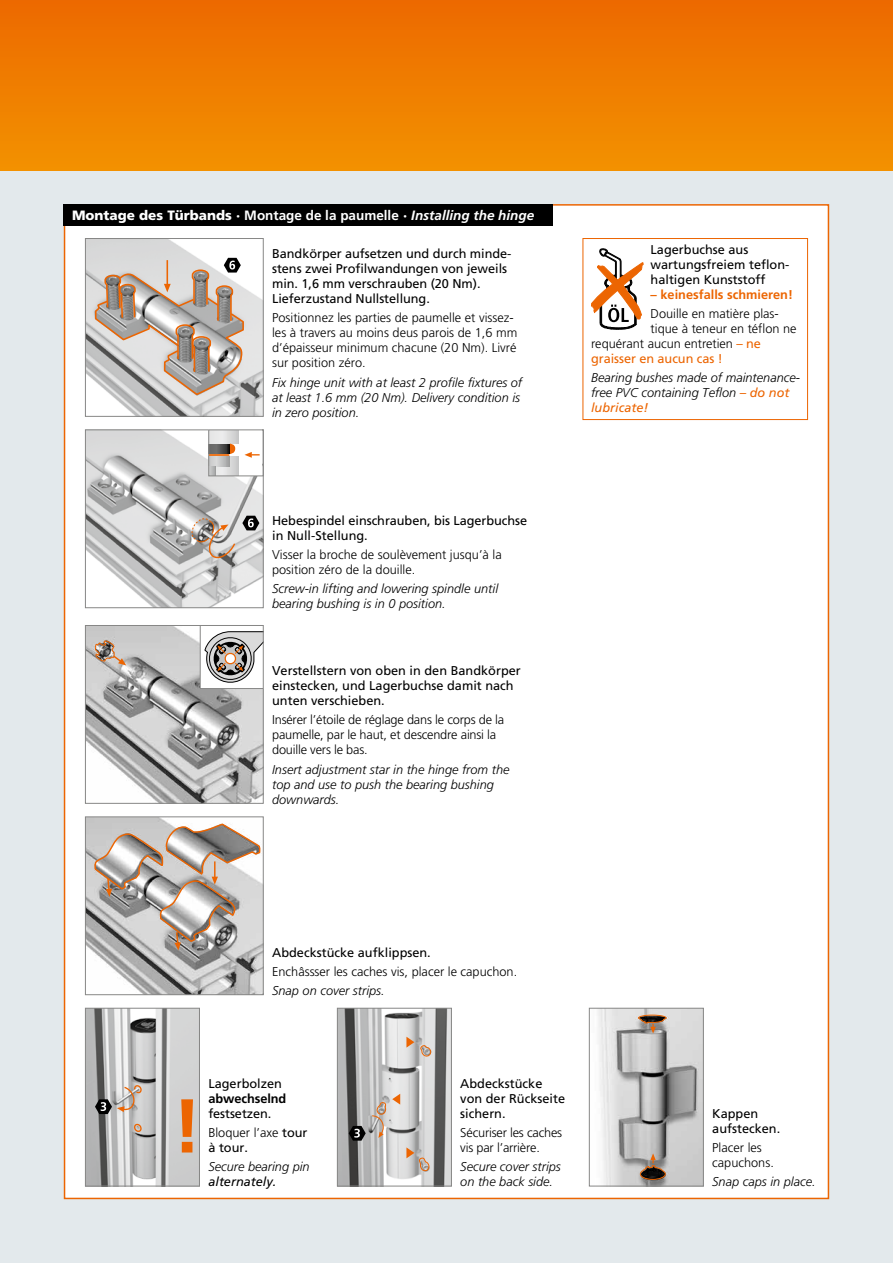
<style>
.page{position:relative;width:893px;height:1263px;background:#fff}
.page>*{position:absolute;margin:0;border:0;box-sizing:border-box;transform-origin:0 0}
.t1{font:900 13.5px "Frutiger";color:#fff}
.t2{font:300 12.75px/15px "Frutiger";color:#000}
.t3{font:12.75px/15px "Frutiger";color:#000}
.t4{font:italic 300 12.75px/15px "Frutiger";color:#000}
.t5{font:700 12.75px "Frutiger";color:#ec6502}
.t6{font:12.75px "Frutiger";letter-spacing:-.005em;color:#ec6502}
.t7{font:italic 12.75px "Frutiger";color:#000}
.t8{font:700 12.75px "Frutiger";letter-spacing:-.005em;color:#000}
.s1{font-weight:700}
.s2{font-weight:700;font-style:italic}
.s3{font-weight:400;color:#ec6502}
.s4{font-weight:300}
</style>
<div class="page">
<div style="left:0;top:170px;width:893px;height:1093px;background:#e3e9ec"></div>
<div style="left:64px;top:204px;width:765px;height:995px;background:#fff;border:2px solid #ec6502"></div>
<div style="left:64px;top:204px;width:489px;height:21px;background:#000"></div>
<div style="left:0;top:0;width:893px;height:170px;background:linear-gradient(to bottom,#ec6900,#f39100)"></div>
<img style="left:87px;top:240px;width:175px;height:175px">
<div style="left:85px;top:238px;width:179px;height:179px;border:1px solid #878786"></div>
<img style="left:87px;top:431px;width:175px;height:175px">
<svg style="left:190px;top:517px;width:46px;height:43px;background:#bcb2aa"></svg>
<div style="left:85px;top:429px;width:179px;height:179px;border:1px solid #878786"></div>
<div style="left:209px;top:430px;width:53px;height:46px;background:#fff"></div>
<svg style="left:210px;top:431px;width:50px;height:43px"></svg>
<div style="left:208px;top:429px;width:56px;height:47px;border:1px solid #878786"></div>
<img style="left:87px;top:627px;width:175px;height:175px">
<svg style="left:94px;top:627px;width:32px;height:38px"></svg>
<div style="left:85px;top:625px;width:179px;height:179px;border:1px solid #878786"></div>
<div style="left:200px;top:625px;width:63px;height:63px;background:#fff"></div>
<svg style="left:204px;top:631px;width:58px;height:52px"></svg>
<div style="left:200px;top:625px;width:64px;height:64px;border:1px solid #878786"></div>
<img style="left:87px;top:818px;width:175px;height:175px">
<svg style="left:94px;top:823px;width:167px;height:127px;background:#bbb5b0"></svg>
<div style="left:85px;top:816px;width:179px;height:179px;border:1px solid #878786"></div>
<img style="left:339px;top:1010px;width:111px;height:174px">
<div style="left:337px;top:1008px;width:115px;height:178px;border:1px solid #878786"></div>
<img style="left:597px;top:1010px;width:105px;height:174px">
<svg style="left:638px;top:1014px;width:29px;height:19px"></svg>
<svg style="left:639px;top:1153px;width:27px;height:27px"></svg>
<div style="left:589px;top:1008px;width:115px;height:178px;border:1px solid #878786"></div>
<div style="left:583px;top:238px;width:225px;height:182px;border:1px solid #ec6502"></div>
<svg style="left:591px;top:249px;width:52px;height:80px"></svg>
<img style="left:87px;top:1010px;width:111px;height:174px">
<svg style="left:181px;top:1099px;width:12px;height:53px"></svg>
<div style="left:85px;top:1008px;width:115px;height:178px;border:1px solid #878786"></div>
<svg style="left:95px;top:1083px;width:48px;height:50px;background:#afa9a5"></svg>
<svg style="left:242px;top:516px;width:17px;height:14px"></svg>
<svg style="left:94px;top:258px;width:151px;height:138px;background:#c1b8b1"></svg>
<svg style="left:349px;top:1037px;width:83px;height:136px;background:#bbb8b6"></svg>
<p class="t1" style="left:72px;top:207px;width:464px">Montage des Türbands · <span class="s1">Montage de la paumelle</span> · <span class="s2">Installing the hinge</span></p>
<p class="t3" style="left:272px;top:246px;width:241px">Bandkörper aufsetzen und durch minde&shy;stens zwei Profilwandungen von jeweils min. 1,6 mm verschrauben (20 Nm).<br>Lieferzustand Nullstellung.</p>
<p class="t2" style="left:272px;top:310px;width:247px">Positionnez les parties de paumelle et vissez&shy;les à travers au moins deus parois de 1,6 mm d’épaisseur minimum chacune (20 Nm). Livré sur position zéro.</p>
<p class="t4" style="left:272px;top:375px;width:252px">Fix hinge unit with at least 2 profile fixtures of at least 1.6 mm (20 Nm). Delivery condition is in zero position.</p>
<p class="t3" style="left:272px;top:512px;width:257px">Hebespindel einschrauben, bis Lagerbuchse in Null-Stellung.</p>
<p class="t2" style="left:272px;top:547px;width:231px">Visser la broche de soulèvement jusqu’à la position zéro de la douille.</p>
<p class="t4" style="left:272px;top:581px;width:227px">Screw-in lifting and lowering spindle until bearing bushing is in 0 position.</p>
<p class="t3" style="left:272px;top:663px;width:250px">Verstellstern von oben in den Bandkörper einstecken, und Lagerbuchse damit nach unten verschieben.</p>
<p class="t2" style="left:272px;top:712px;width:234px">Insérer l’étoile de réglage dans le corps de la paumelle, par le haut, et descendre ainsi la douille vers le bas.</p>
<p class="t4" style="left:272px;top:762px;width:239px">Insert adjustment star in the hinge from the top and use to push the bearing bushing downwards.</p>
<p class="t3" style="left:651px;top:242px;width:139px">Lagerbuchse aus wartungsfreiem teflon&shy;haltigen Kunststoff</p>
<p class="t5" style="left:651px;top:287px;width:144px">– keinesfalls schmieren!</p>
<p class="t2" style="left:651px;top:306px;width:130px">Douille en matière plas-</p>
<p class="t2" style="left:651px;top:321px;width:147px">tique à teneur en téflon ne</p>
<p class="t2" style="left:591px;top:336px;width:171px">requérant aucun entretien <span class="s3">– ne</span></p>
<p class="t6" style="left:591px;top:351px;width:133px">graisser en aucun cas !</p>
<p class="t4" style="left:591px;top:370px;width:210px">Bearing bushes made of maintenance&shy;free PVC containing Teflon <span class="s3">– do not lubricate!</span></p>
<p class="t3" style="left:272px;top:944px;width:160px">Abdeckstücke aufklippsen.</p>
<p class="t2" style="left:272px;top:964px;width:247px">Enchâssser les caches vis, placer le capuchon.</p>
<p class="t4" style="left:272px;top:983px;width:114px">Snap on cover strips.</p>
<p class="t3" style="left:208px;top:1076px;width:75px">Lagerbolzen</p>
<p class="t8" style="left:208px;top:1091px;width:79px">abwechselnd</p>
<p class="t3" style="left:208px;top:1104px;width:101px;line-height:19.2px">festsetzen.<br><span class="s4">Bloquer l’axe</span> tour</p>
<p class="t3" style="left:208px;top:1140px;width:41px">à tour.</p>
<p class="t4" style="left:208px;top:1159px;width:103px">Secure bearing pin</p>
<p class="t7" style="left:208px;top:1174px;width:70px">alternately.</p>
<p class="t3" style="left:460px;top:1076px;width:106px">Abdeckstücke von der Rückseite sichern.</p>
<p class="t2" style="left:460px;top:1125px;width:103px">Sécuriser les caches vis par l’arrière.</p>
<p class="t4" style="left:460px;top:1159px;width:102px">Secure cover strips on the back side.</p>
<p class="t3" style="left:712px;top:1106px;width:70px">Kappen aufstecken.</p>
<p class="t2" style="left:712px;top:1140px;width:63px">Placer les capuchons.</p>
<p class="t4" style="left:712px;top:1174px;width:105px">Snap caps in place.</p>
</div>
